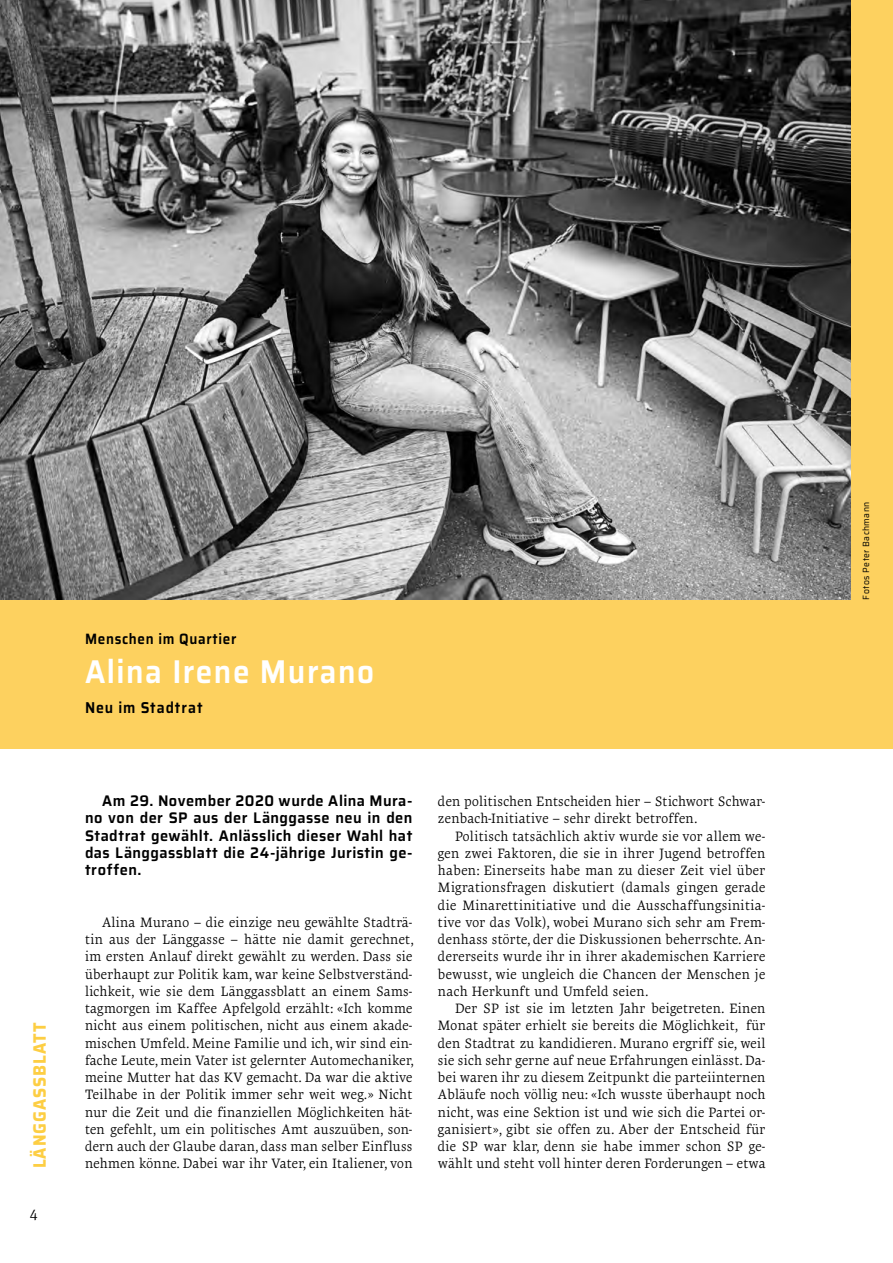
<style>
.page{position:relative;width:893px;height:1263px;background:#fff}
.page>*{position:absolute;margin:0;border:0;box-sizing:border-box;transform-origin:0 0}
.t1{font:600 33px "Saira";letter-spacing:.05em;color:#fff;scale:.9 1}
.t2{font:700 18px "Saira";letter-spacing:.06em;color:#fdce43;scale:.9 1}
.t3{font:600 15.75px "Saira";letter-spacing:.065em;color:#000;scale:.9 1}
.t4{font:600 15.3px/17.2px "Saira";letter-spacing:.03em;color:#000;text-align:justify;scale:.95 1}
.t5{font:600 15px "Saira";letter-spacing:.05em;color:#000;scale:.9 1}
.t6{font:15px "Geneo Std";color:#000;scale:.95 1}
.t7{font:13.8px/17.2px "Geneo Std";letter-spacing:.025em;color:#000;text-align:justify;scale:.94 1}
.t8{font:9px "Saira";letter-spacing:.055em;color:#000;scale:.95 1}
</style>
<div class="page">
<div style="left:0;top:0;width:893px;height:748px;background:#fdd15f"></div>
<img style="left:0;top:0;width:850px;height:599px">
<h2 class="t2" style="left:26px;top:1168px;width:163px;rotate:-90deg">LÄNGGASSBLATT</h2>
<p class="t6" style="left:30px;top:1206px;width:10px">4</p>
<p class="t5" style="left:85px;top:627px;width:170px">Menschen im Quartier</p>
<h1 class="t1" style="left:85px;top:646px;width:323px">Alina Irene Murano</h1>
<p class="t3" style="left:85px;top:695px;width:132px">Neu im Stadtrat</p>
<p class="t4" style="left:85px;top:792px;width:346px;text-indent:17px">Am 29. November 2020 wurde Alina Mura&shy;no von der SP aus der Länggasse neu in den Stadtrat gewählt. Anlässlich dieser Wahl hat das Länggassblatt die 24-jährige Juristin ge&shy;troffen.</p>
<p class="t7" style="left:85px;top:913px;width:351px;text-indent:17px">Alina Murano – die einzige neu gewählte Stadträ&shy;tin aus der Länggasse – hätte nie damit gerechnet, im ersten Anlauf direkt gewählt zu werden. Dass sie überhaupt zur Politik kam, war keine Selbstverständ&shy;lichkeit, wie sie dem Länggassblatt an einem Sams&shy;tagmorgen im Kaffee Apfelgold erzählt: «Ich komme nicht aus einem politischen, nicht aus einem akade&shy;mischen Umfeld. Meine Familie und ich, wir sind ein&shy;fache Leute, mein Vater ist gelernter Automechaniker, meine Mutter hat das KV gemacht. Da war die aktive Teilhabe in der Politik immer sehr weit weg.» Nicht nur die Zeit und die finanziellen Möglichkeiten hät&shy;ten gefehlt, um ein politisches Amt auszuüben, son&shy;dern auch der Glaube daran, dass man selber Einfluss nehmen könne. Dabei war ihr Vater, ein Italiener, von</p>
<p class="t7" style="left:438px;top:793px;width:350px">den politischen Entscheiden hier – Stichwort Schwar&shy;zenbach-Initiative – sehr direkt betroffen.</p>
<p class="t7" style="left:438px;top:827px;width:350px;text-indent:17px">Politisch tatsächlich aktiv wurde sie vor allem we&shy;gen zwei Faktoren, die sie in ihrer Jugend betroffen haben: Einerseits habe man zu dieser Zeit viel über Migrationsfragen diskutiert (damals gingen gerade die Minarettinitiative und die Ausschaffungsinitia&shy;tive vor das Volk), wobei Murano sich sehr am Frem&shy;denhass störte, der die Diskussionen beherrschte. An&shy;dererseits wurde ihr in ihrer akademischen Karriere bewusst, wie ungleich die Chancen der Menschen je nach Herkunft und Umfeld seien.</p>
<p class="t7" style="left:438px;top:1000px;width:350px;text-indent:17px">Der SP ist sie im letzten Jahr beigetreten. Einen Monat später erhielt sie bereits die Möglichkeit, für den Stadtrat zu kandidieren. Murano ergriff sie, weil sie sich sehr gerne auf neue Erfahrungen einlässt. Da&shy;bei waren ihr zu diesem Zeitpunkt die parteiinternen Abläufe noch völlig neu: «Ich wusste überhaupt noch nicht, was eine Sektion ist und wie sich die Partei or&shy;ganisiert», gibt sie offen zu. Aber der Entscheid für die SP war klar, denn sie habe immer schon SP ge&shy;wählt und steht voll hinter deren Forderungen – etwa</p>
<p class="t8" style="left:859px;top:600px;width:105px;rotate:-90deg">Fotos Peter Bachmann</p>
</div>
